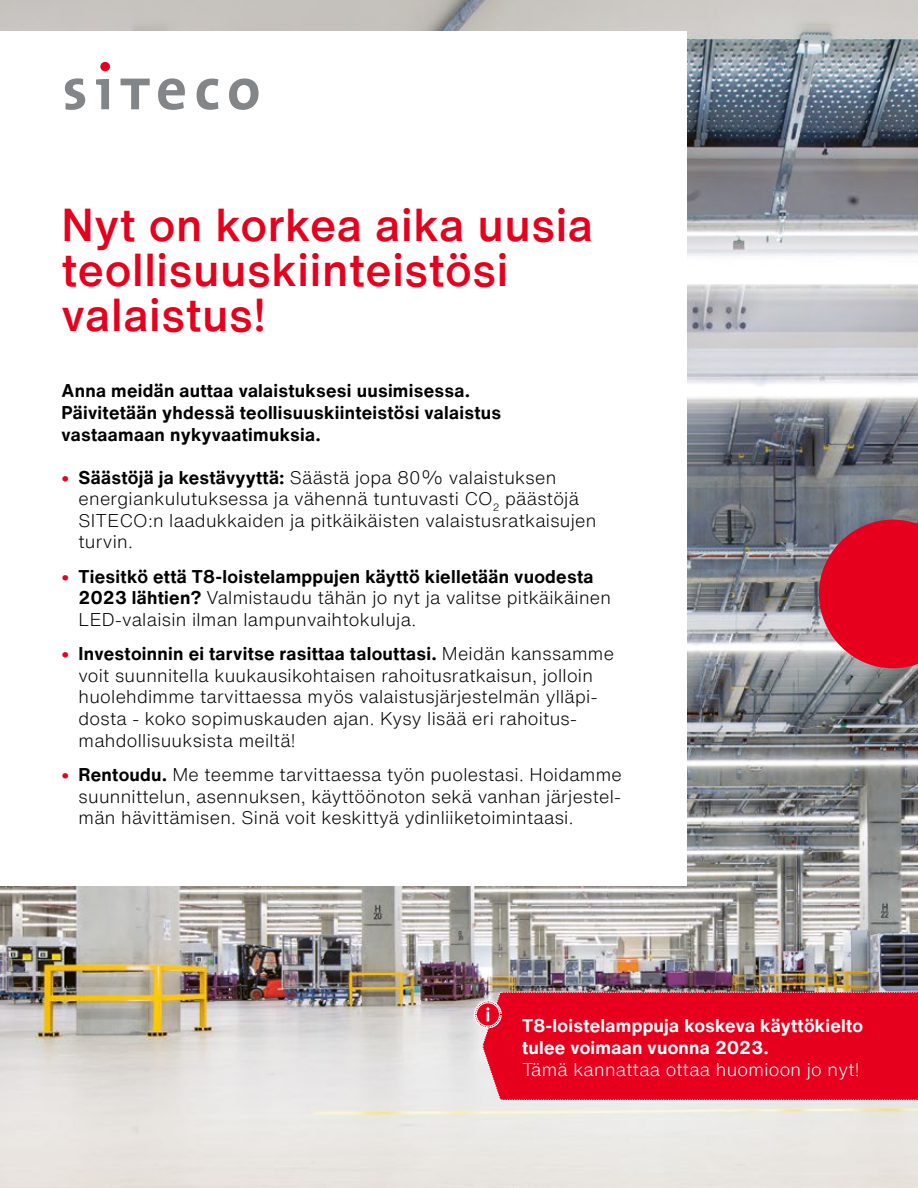
<style>
.page{position:relative;width:918px;height:1188px;background:#fff}
.page>*{position:absolute;margin:0;border:0;box-sizing:border-box;transform-origin:0 0}
.t1{font:500 45px/45px "Helvetica Now Text";letter-spacing:.015em;color:#e7001d}
.t2{font:300 18px/21.6px "Helvetica Now Text";letter-spacing:.015em;color:#000}
.t3{font:700 18px/21.6px "Helvetica Now Text";letter-spacing:.015em;color:#000}
.t4{font:700 18px/21.6px "Helvetica Now Text";letter-spacing:.015em;color:#fff}
.t5{font:300 18px "Helvetica Now Text";letter-spacing:.015em;color:#fff}
.s1{font-weight:700;color:#e7001d}
.s2{font-weight:700}
</style>
<div class="page">
<img style="left:0;top:0;width:918px;height:1188px">
<svg style="left:819px;top:520px;width:99px;height:148px;background:#d81a33"></svg>
<div style="left:0;top:31px;width:687px;height:855px;background:#fff"></div>
<div style="left:100px;top:62px;width:10px;height:9px;background:#e7001d;border-radius:50%"></div>
<svg style="left:121px;top:79px;width:29px;height:30px"></svg>
<svg style="left:197px;top:79px;width:21px;height:31px"></svg>
<svg style="left:158px;top:78px;width:27px;height:32px"></svg>
<svg style="left:229px;top:78px;width:30px;height:32px"></svg>
<svg style="left:96px;top:79px;width:13px;height:30px"></svg>
<svg style="left:65px;top:78px;width:20px;height:32px"></svg>
<div style="left:474px;top:1001px;width:28px;height:27px;background:#f5f4f5;border-radius:50%"></div>
<div style="left:475px;top:992px;width:443px;height:109px;background:#e7001d"></div>
<h1 class="t1" style="left:62px;top:201px;width:533px">Nyt on korkea aika uusia teollisuuskiinteistösi valaistus!</h1>
<p class="t3" style="left:62px;top:380px;width:441px">Anna meidän auttaa valaistuksesi uusimisessa.<br>Päivitetään yhdessä teollisuuskiinteistösi valaistus vastaamaan nykyvaatimuksia.</p>
<p class="t2" style="left:79px;top:466px;width:519px;text-indent:-17px"><span class="s1">•</span> <span class="s2">Säästöjä ja kestävyyttä:</span> Säästä jopa 80% valaistuksen energiankulutuksessa ja vähennä tuntuvasti CO<sub>2</sub> päästöjä SITECO:n laadukkaiden ja pitkäikäisten valaistusratkaisujen turvin.</p>
<p class="t2" style="left:79px;top:565px;width:534px;text-indent:-17px"><span class="s1">•</span> <span class="s2">Tiesitkö että T8-loistelamppujen käyttö kielletään vuodesta<br>2023 lähtien?</span> Valmistaudu tähän jo nyt ja valitse pitkäikäinen<br>LED-valaisin ilman lampunvaihtokuluja.</p>
<p class="t2" style="left:79px;top:642px;width:537px;text-indent:-17px"><span class="s1">•</span> <span class="s2">Investoinnin ei tarvitse rasittaa talouttasi.</span> Meidän kanssamme voit suunnitella kuukausikohtaisen rahoitusratkaisun, jolloin huolehdimme tarvittaessa myös valaistusjärjestelmän ylläpi&shy;dosta - koko sopimuskauden ajan. Kysy lisää eri rahoitus&shy;mahdollisuuksista meiltä!</p>
<p class="t2" style="left:79px;top:763px;width:545px;text-align:justify;text-indent:-17px"><span class="s1">•</span> <span class="s2">Rentoudu.</span> Me teemme tarvittaessa työn puolestasi. Hoidamme suunnittelun, asennuksen, käyttöönoton sekä vanhan järjestel&shy;män hävittämisen. Sinä voit keskittyä ydinliiketoimintaasi.</p>
<p class="t4" style="left:522px;top:1015px;width:343px">T8-loistelamppuja koskeva käyttökielto tulee voimaan vuonna 2023.</p>
<p class="t5" style="left:522px;top:1056px;width:339px">Tämä kannattaa ottaa huomioon jo nyt!</p>
</div>
